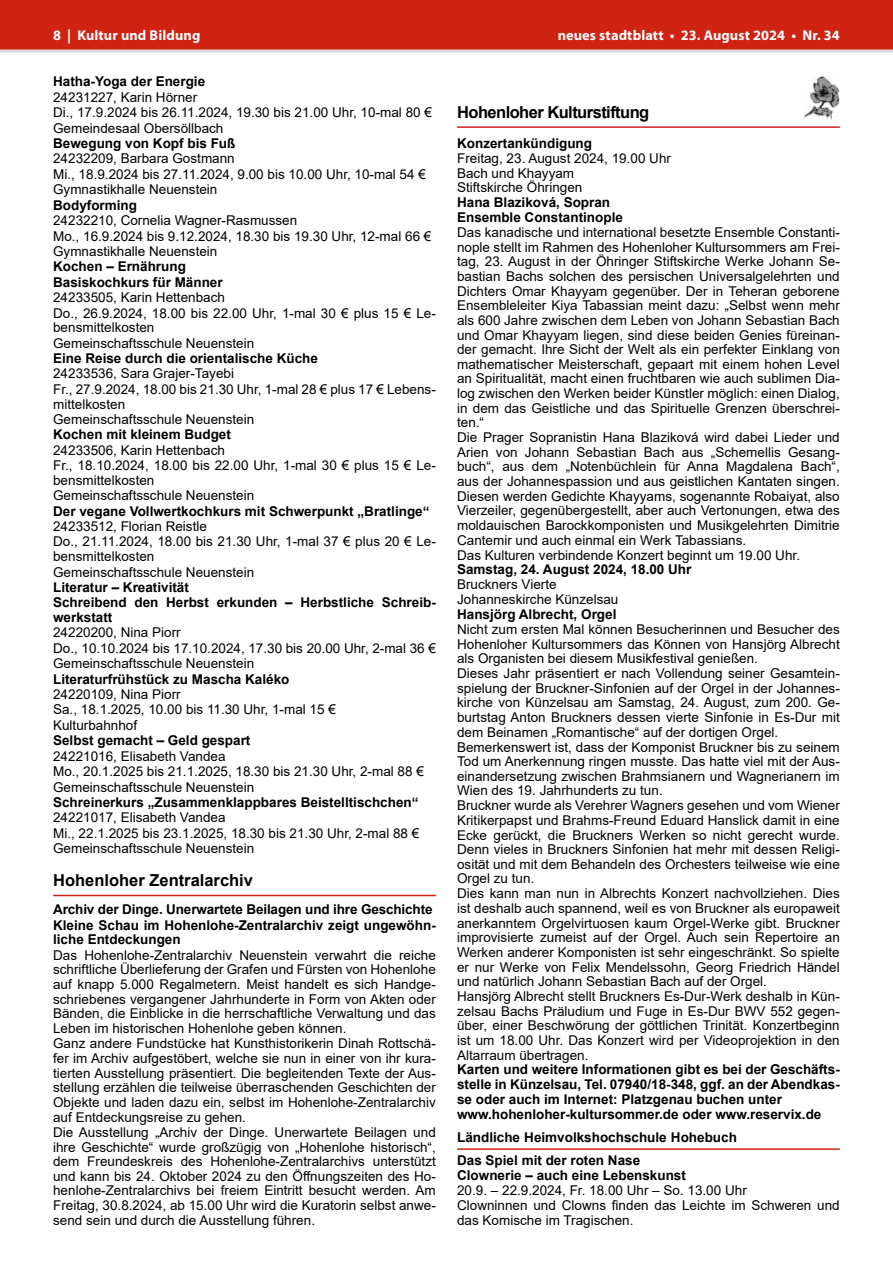
<style>
.page{position:relative;width:893px;height:1263px;background:#fff}
.page>*{position:absolute;margin:0;border:0;box-sizing:border-box;transform-origin:0 0}
.t1{font:700 16.5px "Arial";letter-spacing:-.035em;color:#000}
.t2{font:700 16.5px "Arial";color:#000}
.t3{font:700 14.25px "Myriad Pro";letter-spacing:.01em;color:#fff}
.t4{font:13.5px/14.7px "Arial";color:#000}
.t5{font:700 13.5px/15px "Arial";color:#000}
</style>
<div class="page">
<div style="left:0;top:0;width:893px;height:51px;background:#d02314"></div>
<hr style="left:0;top:50px;width:893px;height:3px;background:#d9d9d9">
<hr style="left:457px;top:1148px;width:383px;height:2px;background:#d02314">
<hr style="left:457px;top:126px;width:383px;height:2px;background:#d22124">
<img style="left:803px;top:77px;width:37px;height:42px">
<hr style="left:53px;top:895px;width:383px;height:1px;background:#d02314">
<p class="t3" style="left:53px;top:26px;width:149px">8 | Kultur und Bildung</p>
<p class="t3" style="left:558px;top:26px;width:284px">neues stadtblatt • 23. August 2024 • Nr. 34</p>
<p class="t5" style="left:53px;top:74px;width:154px">Hatha-Yoga der Energie</p>
<p class="t4" style="left:53px;top:89px;width:380px;line-height:15.5px">24231227, Karin Hörner<br>Di., 17.9.2024 bis 26.11.2024, 19.30 bis 21.00 Uhr, 10-mal 80 €<br>Gemeindesaal Obersöllbach</p>
<p class="t5" style="left:53px;top:136px;width:184px">Bewegung von Kopf bis Fuß</p>
<p class="t4" style="left:53px;top:151px;width:374px;line-height:15.5px">24232209, Barbara Gostmann<br>Mi., 18.9.2024 bis 27.11.2024, 9.00 bis 10.00 Uhr, 10-mal 54 €<br>Gymnastikhalle Neuenstein</p>
<p class="t5" style="left:53px;top:198px;width:85px">Bodyforming</p>
<p class="t4" style="left:53px;top:213px;width:380px;line-height:15.5px">24232210, Cornelia Wagner-Rasmussen<br>Mo., 16.9.2024 bis 9.12.2024, 18.30 bis 19.30 Uhr, 12-mal 66 €<br>Gymnastikhalle Neuenstein</p>
<p class="t5" style="left:53px;top:259px;width:171px;line-height:15.5px">Kochen – Ernährung<br>Basiskochkurs für Männer</p>
<p class="t4" style="left:53px;top:290px;width:384px;line-height:15.1px">24233505, Karin Hettenbach<br>Do., 26.9.2024, 18.00 bis 22.00 Uhr, 1-mal 30 € plus 15 € Le&shy;bensmittelkosten<br>Gemeinschaftsschule Neuenstein</p>
<p class="t5" style="left:53px;top:351px;width:266px">Eine Reise durch die orientalische Küche</p>
<p class="t4" style="left:53px;top:366px;width:384px;line-height:15.1px">24233536, Sara Grajer-Tayebi<br>Fr., 27.9.2024, 18.00 bis 21.30 Uhr, 1-mal 28 € plus 17 € Lebens&shy;mittelkosten<br>Gemeinschaftsschule Neuenstein</p>
<p class="t5" style="left:53px;top:427px;width:179px">Kochen mit kleinem Budget</p>
<p class="t4" style="left:53px;top:442px;width:384px;line-height:15.1px">24233506, Karin Hettenbach<br>Fr., 18.10.2024, 18.00 bis 22.00 Uhr, 1-mal 30 € plus 15 € Le&shy;bensmittelkosten<br>Gemeinschaftsschule Neuenstein</p>
<p class="t5" style="left:53px;top:503px;width:378px">Der vegane Vollwertkochkurs mit Schwerpunkt „Bratlinge“</p>
<p class="t4" style="left:53px;top:519px;width:384px;line-height:15.1px">24233512, Florian Reistle<br>Do., 21.11.2024, 18.00 bis 21.30 Uhr, 1-mal 37 € plus 20 € Le&shy;bensmittelkosten<br>Gemeinschaftsschule Neuenstein</p>
<p class="t5" style="left:53px;top:580px;width:384px">Literatur – Kreativität<br>Schreibend den Herbst erkunden – Herbstliche Schreib&shy;werkstatt</p>
<p class="t4" style="left:53px;top:625px;width:384px;line-height:15.5px">24220200, Nina Piorr<br>Do., 10.10.2024 bis 17.10.2024, 17.30 bis 20.00 Uhr, 2-mal 36 €<br>Gemeinschaftsschule Neuenstein</p>
<p class="t5" style="left:53px;top:671px;width:238px">Literaturfrühstück zu Mascha Kaléko</p>
<p class="t4" style="left:53px;top:686px;width:284px;line-height:15.5px">24220109, Nina Piorr<br>Sa., 18.1.2025, 10.00 bis 11.30 Uhr, 1-mal 15 €<br>Kulturbahnhof</p>
<p class="t5" style="left:53px;top:733px;width:199px">Selbst gemacht – Geld gespart</p>
<p class="t4" style="left:53px;top:748px;width:372px;line-height:15.5px">24221016, Elisabeth Vandea<br>Mo., 20.1.2025 bis 21.1.2025, 18.30 bis 21.30 Uhr, 2-mal 88 €<br>Gemeinschaftsschule Neuenstein</p>
<p class="t5" style="left:53px;top:795px;width:367px">Schreinerkurs „Zusammenklappbares Beistelltischchen“</p>
<p class="t4" style="left:53px;top:810px;width:368px;line-height:15.5px">24221017, Elisabeth Vandea<br>Mi., 22.1.2025 bis 23.1.2025, 18.30 bis 21.30 Uhr, 2-mal 88 €<br>Gemeinschaftsschule Neuenstein</p>
<p class="t2" style="left:53px;top:869px;width:201px">Hohenloher Zentralarchiv</p>
<p class="t5" style="left:53px;top:902px;width:384px">Archiv der Dinge. Unerwartete Beilagen und ihre Geschichte<br>Kleine Schau im Hohenlohe-Zentralarchiv zeigt ungewöhn&shy;liche Entdeckungen</p>
<p class="t4" style="left:53px;top:948px;width:384px">Das Hohenlohe-Zentralarchiv Neuenstein verwahrt die reiche schriftliche Überlieferung der Grafen und Fürsten von Hohenlohe auf knapp 5.000 Regalmetern. Meist handelt es sich Handge&shy;schriebenes vergangener Jahrhunderte in Form von Akten oder Bänden, die Einblicke in die herrschaftliche Verwaltung und das Leben im historischen Hohenlohe geben können.<br>Ganz andere Fundstücke hat Kunsthistorikerin Dinah Rottschä&shy;fer im Archiv aufgestöbert, welche sie nun in einer von ihr kura&shy;tierten Ausstellung präsentiert. Die begleitenden Texte der Aus&shy;stellung erzählen die teilweise überraschenden Geschichten der Objekte und laden dazu ein, selbst im Hohenlohe-Zentralarchiv auf Entdeckungsreise zu gehen.<br>Die Ausstellung „Archiv der Dinge. Unerwartete Beilagen und ihre Geschichte“ wurde großzügig von „Hohenlohe historisch“, dem Freundeskreis des Hohenlohe-Zentralarchivs unterstützt und kann bis 24. Oktober 2024 zu den Öffnungszeiten des Ho&shy;henlohe-Zentralarchivs bei freiem Eintritt besucht werden. Am Freitag, 30.8.2024, ab 15.00 Uhr wird die Kuratorin selbst anwe&shy;send sein und durch die Ausstellung führen.</p>
<p class="t1" style="left:457px;top:101px;width:194px">Hohenloher Kulturstiftung</p>
<p class="t5" style="left:457px;top:136px;width:136px">Konzertankündigung</p>
<p class="t4" style="left:457px;top:150px;width:215px">Freitag, 23. August 2024, 19.00 Uhr<br>Bach und Khayyam<br>Stiftskirche Öhringen</p>
<p class="t5" style="left:457px;top:195px;width:167px">Hana Blaziková, Sopran<br>Ensemble Constantinople</p>
<p class="t4" style="left:457px;top:225px;width:384px">Das kanadische und international besetzte Ensemble Constanti&shy;nople stellt im Rahmen des Hohenloher Kultursommers am Frei&shy;tag, 23. August in der Öhringer Stiftskirche Werke Johann Se&shy;bastian Bachs solchen des persischen Universalgelehrten und Dichters Omar Khayyam gegenüber. Der in Teheran geborene Ensembleleiter Kiya Tabassian meint dazu: „Selbst wenn mehr als 600 Jahre zwischen dem Leben von Johann Sebastian Bach und Omar Khayyam liegen, sind diese beiden Genies füreinan&shy;der gemacht. Ihre Sicht der Welt als ein perfekter Einklang von mathematischer Meisterschaft, gepaart mit einem hohen Level an Spiritualität, macht einen fruchtbaren wie auch sublimen Dia&shy;log zwischen den Werken beider Künstler möglich: einen Dialog, in dem das Geistliche und das Spirituelle Grenzen überschrei&shy;ten.“<br>Die Prager Sopranistin Hana Blaziková wird dabei Lieder und Arien von Johann Sebastian Bach aus „Schemellis Gesang&shy;buch“, aus dem „Notenbüchlein für Anna Magdalena Bach“, aus der Johannespassion und aus geistlichen Kantaten singen.<br>Diesen werden Gedichte Khayyams, sogenannte Robaiyat, also Vierzeiler, gegenübergestellt, aber auch Vertonungen, etwa des moldauischen Barockkomponisten und Musikgelehrten Dimitrie Cantemir und auch einmal ein Werk Tabassians.<br>Das Kulturen verbindende Konzert beginnt um 19.00 Uhr.</p>
<p class="t5" style="left:457px;top:562px;width:236px">Samstag, 24. August 2024, 18.00 Uhr</p>
<p class="t4" style="left:457px;top:577px;width:163px">Bruckners Vierte<br>Johanneskirche Künzelsau</p>
<p class="t5" style="left:457px;top:607px;width:161px">Hansjörg Albrecht, Orgel</p>
<p class="t4" style="left:457px;top:622px;width:384px">Nicht zum ersten Mal können Besucherinnen und Besucher des Hohenloher Kultursommers das Können von Hansjörg Albrecht als Organisten bei diesem Musikfestival genießen.<br>Dieses Jahr präsentiert er nach Vollendung seiner Gesamtein&shy;spielung der Bruckner-Sinfonien auf der Orgel in der Johannes&shy;kirche von Künzelsau am Samstag, 24. August, zum 200. Ge&shy;burtstag Anton Bruckners dessen vierte Sinfonie in Es-Dur mit dem Beinamen „Romantische“ auf der dortigen Orgel.<br>Bemerkenswert ist, dass der Komponist Bruckner bis zu seinem Tod um Anerkennung ringen musste. Das hatte viel mit der Aus&shy;einandersetzung zwischen Brahmsianern und Wagnerianern im Wien des 19. Jahrhunderts zu tun.<br>Bruckner wurde als Verehrer Wagners gesehen und vom Wiener Kritikerpapst und Brahms-Freund Eduard Hanslick damit in eine Ecke gerückt, die Bruckners Werken so nicht gerecht wurde.<br>Denn vieles in Bruckners Sinfonien hat mehr mit dessen Religi&shy;osität und mit dem Behandeln des Orchesters teilweise wie eine Orgel zu tun.<br>Dies kann man nun in Albrechts Konzert nachvollziehen. Dies ist deshalb auch spannend, weil es von Bruckner als europaweit anerkanntem Orgelvirtuosen kaum Orgel-Werke gibt. Bruckner improvisierte zumeist auf der Orgel. Auch sein Repertoire an Werken anderer Komponisten ist sehr eingeschränkt. So spielte er nur Werke von Felix Mendelssohn, Georg Friedrich Händel und natürlich Johann Sebastian Bach auf der Orgel.<br>Hansjörg Albrecht stellt Bruckners Es-Dur-Werk deshalb in Kün&shy;zelsau Bachs Präludium und Fuge in Es-Dur BWV 552 gegen&shy;über, einer Beschwörung der göttlichen Trinität. Konzertbeginn ist um 18.00 Uhr. Das Konzert wird per Videoprojektion in den Altarraum übertragen.</p>
<p class="t5" style="left:457px;top:1062px;width:384px">Karten und weitere Informationen gibt es bei der Geschäfts&shy;stelle in Künzelsau, Tel. 07940/18-348, ggf. an der Abendkas&shy;se oder auch im Internet: Platzgenau buchen unter www.hohenloher-kultursommer.de oder www.reservix.de</p>
<p class="t5" style="left:457px;top:1126px;width:281px;line-height:23.4px">Ländliche Heimvolkshochschule Hohebuch<br>Das Spiel mit der roten Nase</p>
<p class="t5" style="left:457px;top:1168px;width:230px">Clownerie – auch eine Lebenskunst</p>
<p class="t4" style="left:457px;top:1183px;width:384px">20.9. – 22.9.2024, Fr. 18.00 Uhr – So. 13.00 Uhr<br>Clowninnen und Clowns finden das Leichte im Schweren und das Komische im Tragischen.</p>
</div>
